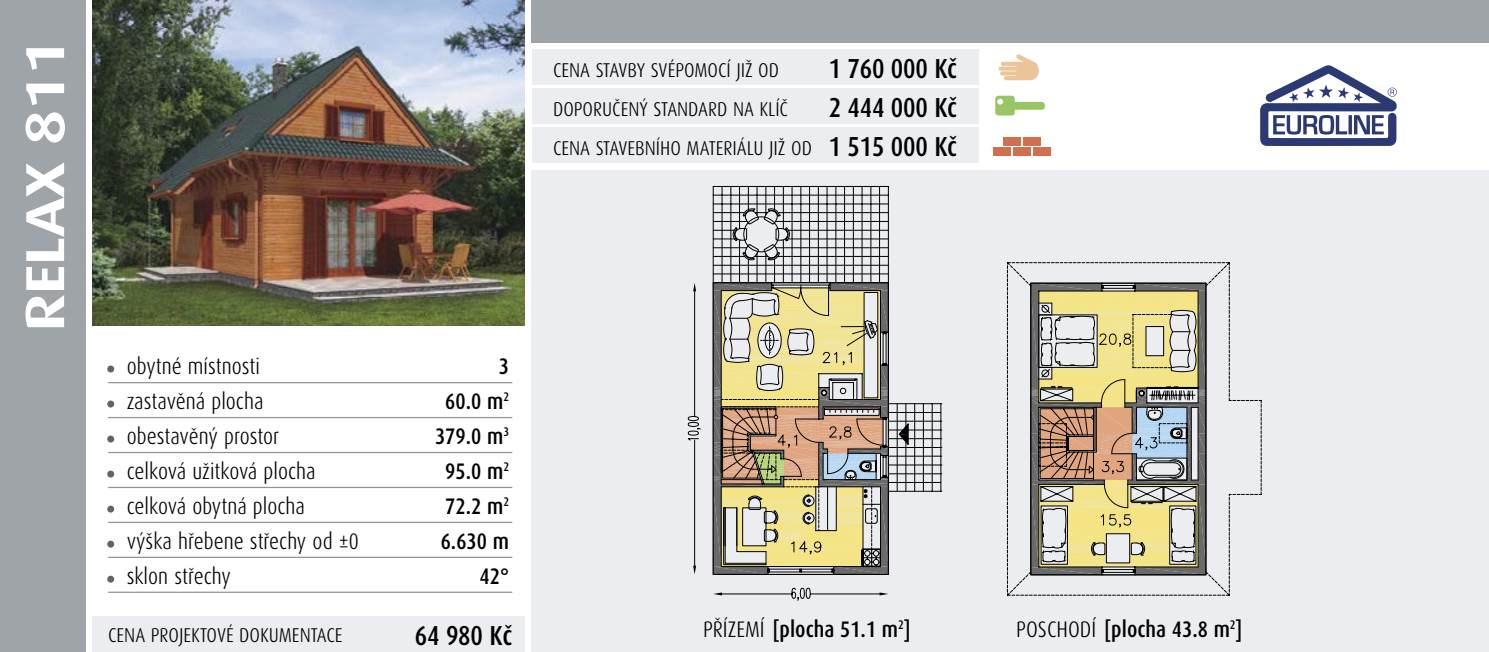
<style>
.page{position:relative;width:1489px;height:652px;background:#fff}
.page>*{position:absolute;margin:0;border:0;box-sizing:border-box;transform-origin:0 0}
.t1{font:300 75px "Dax Condensed";color:#636363}
.t2{font:700 55px "Dax Wide";color:#fff}
.t3{font:500 27.5px/39px "Dax Condensed";letter-spacing:-.01em;color:#000;text-align:justify}
.t4{font:300 22.5px/35px "Dax Condensed";color:#000}
.t5{font:500 22.5px/35px "Dax Condensed";color:#000;text-align:right}
.t6{font:300 20px/39px "Dax Condensed";color:#000}
.t7{font:500 12.5px "Dax Condensed";color:#000}
.s1{font-weight:300}
.s2{font-size:22.5px}
</style>
<div class="page">
<div style="left:0;top:0;width:85px;height:652px;background:#9fa4a9"></div>
<img style="left:92px;top:0;width:432px;height:326px">
<div style="left:531px;top:0;width:957px;height:43px;background:#9fa4a9"></div>
<div style="left:531px;top:170px;width:957px;height:482px;background:#ebedf1"></div>
<svg style="left:1260px;top:65px;width:136px;height:81px"></svg>
<hr style="left:108px;top:382px;width:404px;height:1px;background:#939393">
<hr style="left:108px;top:417px;width:404px;height:1px;background:#939393">
<hr style="left:108px;top:452px;width:404px;height:1px;background:#939393">
<hr style="left:108px;top:487px;width:404px;height:1px;background:#939393">
<hr style="left:108px;top:522px;width:404px;height:1px;background:#939393">
<hr style="left:108px;top:557px;width:404px;height:1px;background:#939393">
<hr style="left:108px;top:592px;width:404px;height:1px;background:#939393">
<div style="left:531px;top:50px;width:447px;height:35px;background:#ebedf1"></div>
<div style="left:531px;top:89px;width:447px;height:35px;background:#ebedf1"></div>
<div style="left:531px;top:128px;width:447px;height:35px;background:#ebedf1"></div>
<div style="left:92px;top:616px;width:432px;height:36px;background:#ebedf1"></div>
<svg style="left:995px;top:96px;width:49px;height:20px"></svg>
<div style="left:1003px;top:137px;width:17px;height:9px;background:#d0704f"></div>
<div style="left:1022px;top:137px;width:18px;height:9px;background:#d0704f"></div>
<div style="left:993px;top:147px;width:18px;height:9px;background:#d0704f"></div>
<div style="left:1013px;top:147px;width:17px;height:9px;background:#d0704f"></div>
<div style="left:1032px;top:147px;width:18px;height:9px;background:#d0704f"></div>
<svg style="left:998px;top:54px;width:40px;height:26px"></svg>
<svg style="left:888px;top:403px;width:53px;height:172px"></svg>
<svg style="left:712px;top:186px;width:176px;height:9px"></svg>
<hr style="left:888px;top:482px;width:52px;height:1px;background:#000">
<hr style="left:888px;top:473px;width:52px;height:1px;background:#000">
<hr style="left:888px;top:465px;width:52px;height:1px;background:#000">
<hr style="left:888px;top:456px;width:52px;height:1px;background:#000">
<hr style="left:888px;top:447px;width:52px;height:1px;background:#000">
<hr style="left:888px;top:438px;width:52px;height:1px;background:#000">
<hr style="left:888px;top:430px;width:52px;height:1px;background:#000">
<hr style="left:888px;top:421px;width:52px;height:1px;background:#000">
<hr style="left:888px;top:412px;width:52px;height:1px;background:#000">
<svg style="left:712px;top:195px;width:211px;height:359px"></svg>
<svg style="left:713px;top:587px;width:175px;height:14px"></svg>
<svg style="left:688px;top:283px;width:13px;height:291px"></svg>
<svg style="left:713px;top:208px;width:195px;height:366px"></svg>
<svg style="left:712px;top:282px;width:176px;height:293px"></svg>
<svg style="left:1007px;top:262px;width:254px;height:334px"></svg>
<svg style="left:1030px;top:283px;width:176px;height:292px"></svg>
<h2 class="t2" style="left:14px;top:331px;width:293px;rotate:-90deg">RELAX 811</h2>
<h1 class="t1" style="left:103px;top:305px;width:17px">.</h1>
<h1 class="t1" style="left:103px;top:340px;width:17px">.</h1>
<h1 class="t1" style="left:103px;top:375px;width:17px">.</h1>
<h1 class="t1" style="left:103px;top:410px;width:17px">.</h1>
<h1 class="t1" style="left:103px;top:445px;width:17px">.</h1>
<h1 class="t1" style="left:103px;top:480px;width:17px">.</h1>
<h1 class="t1" style="left:103px;top:515px;width:17px">.</h1>
<p class="t4" style="left:127px;top:349px;width:234px">obytné místnosti<br>zastavěná plocha obestavěný prostor<br>celková užitková plocha celková obytná plocha<br>výška hřebene střechy od ±0 sklon střechy</p>
<p class="t5" style="left:435px;top:349px;width:75px">3<br>60.0 m<sup>2<br></sup>379.0 m<sup>3<br></sup>95.0 m<sup>2<br></sup>72.2 m<sup>2<br></sup>6.630 m<br>42°</p>
<p class="t6" style="left:108px;top:616px;width:236px">CENA PROJEKTOVÉ DOKUMENTACE</p>
<p class="t3" style="left:415px;top:616px;width:99px">64 980 Kč</p>
<p class="t6" style="left:553px;top:51px;width:260px">CENA STAVBY SVÉPOMOCÍ JIŽ OD<br>DOPORUČENÝ STANDARD NA KLÍČ<br>CENA STAVEBNÍHO MATERIÁLU JIŽ OD</p>
<p class="t3" style="left:828px;top:49px;width:130px">1 760 000 Kč 2 444 000 Kč 1 515 000 Kč</p>
<p class="t5" style="left:703px;top:612px;width:197px"><span class="s1">PŘÍZEMÍ</span> [plocha 51.1 m</p>
<p class="t7" style="left:898px;top:618px;width:14px">2<span class="s2">]</span></p>
<p class="t5" style="left:1016px;top:612px;width:227px"><span class="s1">POSCHODÍ</span> [plocha 43.8 m<sup>2</sup>]</p>
</div>
